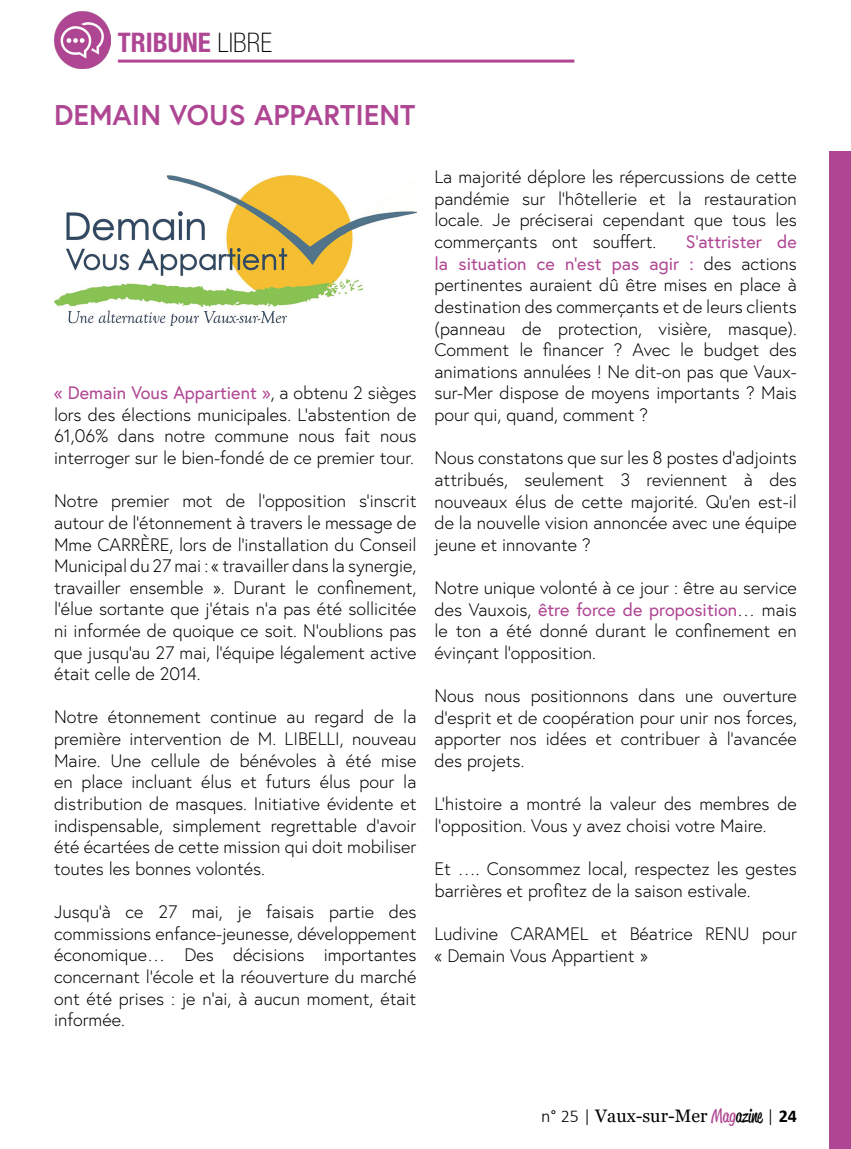
<style>
.page{position:relative;width:851px;height:1149px;background:#fff}
.page>*{position:absolute;margin:0;border:0;box-sizing:border-box;transform-origin:0 0}
.t1{font:700 28.5px "Europa";color:#af4693}
.t2{font:700 condensed 27px "Helvetica Neue LT Std";color:#af4693}
.t3{font:300 18px/21.6px "Europa";color:#000;text-align:justify}
.t4{font:18px "Georgia";color:#000}
.s1{font-weight:100;color:#000}
.s2{font-weight:400;color:#af4693}
.s3{font-family:"Calibri";font-weight:300}
.s4{font-family:"Reklame Script";color:#af4693}
.s5{font-family:"Reklame Script"}
.s6{font-family:"Calibri";font-weight:700}
</style>
<div class="page">
<div style="left:829px;top:151px;width:21px;height:997px;background:#af4693"></div>
<img style="left:54px;top:12px;width:57px;height:56px">
<hr style="left:118px;top:60px;width:456px;height:3px;background:#af4693">
<img style="left:54px;top:175px;width:362px;height:151px">
<h2 class="t2" style="left:118px;top:26px;width:155px">TRIBUNE <span class="s1">LIBRE</span></h2>
<h1 class="t1" style="left:54px;top:96px;width:363px">DEMAIN VOUS APPARTIENT</h1>
<p class="t3" style="left:54px;top:382px;width:364px"><span class="s2">« Demain Vous Appartient »</span>, a obtenu 2 sièges lors des élections municipales. L’abstention de 61,06% dans notre commune nous fait nous interroger sur le bien-fondé de ce premier tour.</p>
<p class="t3" style="left:54px;top:490px;width:364px">Notre premier mot de l’opposition s’inscrit autour de l’étonnement à travers le message de Mme CARRÈRE, lors de l’installation du Conseil Municipal du 27 mai : « travailler dans la synergie, travailler ensemble ». Durant le confinement, l’élue sortante que j’étais n’a pas été sollicitée ni informée de quoique ce soit. N’oublions pas que jusqu’au 27 mai, l’équipe légalement active était celle de 2014.</p>
<p class="t3" style="left:54px;top:706px;width:364px">Notre étonnement continue au regard de la première intervention de M. LIBELLI, nouveau Maire. Une cellule de bénévoles à été mise en place incluant élus et futurs élus pour la distribution de masques. Initiative évidente et indispensable, simplement regrettable d’avoir été écartées de cette mission qui doit mobiliser toutes les bonnes volontés.</p>
<p class="t3" style="left:54px;top:900px;width:364px">Jusqu’à ce 27 mai, je faisais partie des commissions enfance-jeunesse, développement économique… Des décisions importantes concernant l’école et la réouverture du marché ont été prises : je n’ai, à aucun moment, était informée.</p>
<p class="t3" style="left:434px;top:166px;width:364px">La majorité déplore les répercussions de cette pandémie sur l’hôtellerie et la restauration locale. Je préciserai cependant que tous les commerçants ont souffert.</p>
<p class="t3" style="left:434px;top:231px;width:364px;text-indent:251px"><span class="s2">S’attrister de la situation ce n’est pas agir :</span> des actions pertinentes auraient dû être mises en place à destination des commerçants et de leurs clients (panneau de protection, visière, masque).<br>Comment le financer ? Avec le budget des animations annulées ! Ne dit-on pas que Vaux&shy;sur-Mer dispose de moyens importants ? Mais pour qui, quand, comment ?</p>
<p class="t3" style="left:434px;top:447px;width:364px">Nous constatons que sur les 8 postes d’adjoints attribués, seulement 3 reviennent à des nouveaux élus de cette majorité. Qu’en est-il de la nouvelle vision annoncée avec une équipe jeune et innovante ?</p>
<p class="t3" style="left:434px;top:576px;width:364px">Notre unique volonté à ce jour : être au service des Vauxois, <span class="s2">être force de proposition</span>… mais le ton a été donné durant le confinement en évinçant l’opposition.</p>
<p class="t3" style="left:434px;top:684px;width:364px">Nous nous positionnons dans une ouverture d’esprit et de coopération pour unir nos forces, apporter nos idées et contribuer à l’avancée des projets.</p>
<p class="t3" style="left:434px;top:792px;width:364px">L’histoire a montré la valeur des membres de l’opposition. Vous y avez choisi votre Maire.</p>
<p class="t3" style="left:434px;top:857px;width:364px">Et …. Consommez local, respectez les gestes barrières et profitez de la saison estivale.</p>
<p class="t3" style="left:434px;top:922px;width:364px">Ludivine CARAMEL et Béatrice RENU pour « Demain Vous Appartient »</p>
<p class="t4" style="left:541px;top:1104px;width:257px"><span class="s3">n° 25 |</span> Vaux-sur-Mer <span class="s4">Mag</span><span class="s5">azine</span> <span class="s3">|</span> <span class="s6">24</span></p>
</div>
